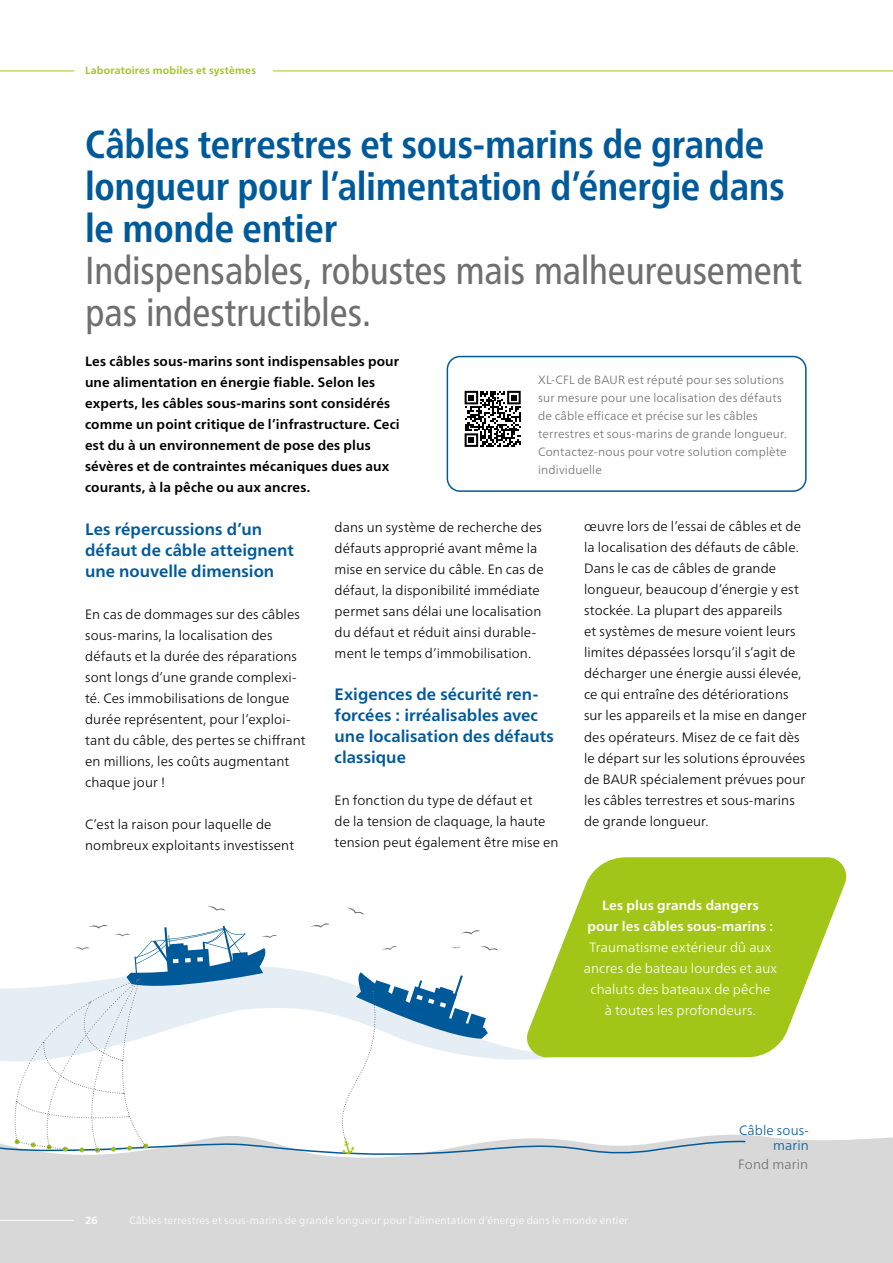
<style>
.page{position:relative;width:893px;height:1263px;background:#fff}
.page>*{position:absolute;margin:0;border:0;box-sizing:border-box;transform-origin:0 0}
.t1{font:700 condensed 39px/42px "Frutiger Neue LTW1 G";letter-spacing:-.005em;color:#005a9a}
.t2{font:condensed 39px/42px "Frutiger Neue LTW1 G";letter-spacing:-.01em;color:#706f6f}
.t3{font:700 16.5px/21px "Frutiger Neue LTW1 G";color:#005a9a}
.t4{font:300 13.5px/21px "Frutiger Neue LTW1 G";letter-spacing:.01em;color:#000}
.t5{font:700 13.5px/21px "Frutiger Neue LTW1 G";letter-spacing:.01em;color:#000}
.t6{font:300 13.5px/21px "Frutiger Neue LTW1 G";letter-spacing:.01em;color:#fff;text-align:center}
.t7{font:700 13.5px/21px "Frutiger Neue LTW1 G";letter-spacing:.01em;color:#fff;text-align:center}
.t8{font:300 13.5px/15px "Frutiger Neue LTW1 G";letter-spacing:.01em;color:#005a9a;text-align:right}
.t9{font:300 13.5px "Frutiger Neue LTW1 G";letter-spacing:.01em;color:#706f6f}
.t10{font:300 12px/18px "Frutiger Neue LTW1 G";letter-spacing:.015em;color:#706f6f}
.t11{font:300 10.5px "Frutiger Neue LTW1 G";letter-spacing:.015em;color:#fff}
.t12{font:700 10.5px "Frutiger Neue LTW1 G";letter-spacing:.02em;color:#a2c617}
.t13{font:700 10.5px "Frutiger Neue LTW1 G";color:#fff}
</style>
<div class="page">
<div style="left:0;top:1135px;width:893px;height:128px;background:#d8d8d8"></div>
<hr style="left:0;top:1220px;width:74px;height:1px;background:#fff">
<svg style="left:273px;top:70px;width:620px;height:2px"></svg>
<hr style="left:0;top:71px;width:74px;height:1px;background:#a2c617">
<svg style="left:347px;top:907px;width:17px;height:8px"></svg>
<svg style="left:207px;top:906px;width:18px;height:5px"></svg>
<svg style="left:0;top:923px;width:747px;height:240px"></svg>
<div style="left:447px;top:356px;width:360px;height:136px;border:2px solid #005a9a;border-radius:13px"></div>
<svg style="left:465px;top:391px;width:56px;height:56px"></svg>
<svg style="left:523px;top:857px;width:324px;height:200px;fill:#a2c617"></svg>
<p class="t12" style="left:85px;top:63px;width:173px">Laboratoires mobiles et systèmes</p>
<h1 class="t1" style="left:85px;top:120px;width:701px">Câbles terrestres et sous-marins de grande longueur pour l’alimentation d’énergie dans le monde entier</h1>
<h1 class="t2" style="left:85px;top:246px;width:718px">Indispensables, robustes mais malheureusement pas indestructibles.</h1>
<p class="t5" style="left:85px;top:350px;width:316px">Les câbles sous-marins sont indispensables pour une alimentation en énergie fiable. Selon les experts, les câbles sous-marins sont considérés comme un point critique de l’infrastructure. Ceci est du à un environnement de pose des plus sévères et de contraintes mécaniques dues aux courants, à la pêche ou aux ancres.</p>
<p class="t4" style="left:335px;top:516px;width:210px">dans un système de recherche des défauts approprié avant même la mise en service du câble. En cas de défaut, la disponibilité immédiate permet sans délai une localisation du défaut et réduit ainsi durable&shy;ment le temps d’immobilisation.</p>
<p class="t3" style="left:335px;top:683px;width:221px">Exigences de sécurité ren&shy;forcées : irréalisables avec une localisation des défauts classique</p>
<p class="t4" style="left:335px;top:789px;width:225px">En fonction du type de défaut et<br>de la tension de claquage, la haute tension peut également être mise en</p>
<p class="t10" style="left:538px;top:370px;width:250px">XL-CFL de BAUR est réputé pour ses solutions sur mesure pour une localisation des défauts de câble efficace et précise sur les câbles terrestres et sous-marins de grande longueur.<br>Contactez-nous pour votre solution complète individuelle</p>
<p class="t4" style="left:584px;top:515px;width:224px">œuvre lors de l’essai de câbles et de la localisation des défauts de câble.<br>Dans le cas de câbles de grande longueur, beaucoup d’énergie y est stockée. La plupart des appareils<br>et systèmes de mesure voient leurs limites dépassées lorsqu’il s’agit de décharger une énergie aussi élevée, ce qui entraîne des détériorations sur les appareils et la mise en danger des opérateurs. Misez de ce fait dès le départ sur les solutions éprouvées de BAUR spécialement prévues pour les câbles terrestres et sous-marins de grande longueur.</p>
<p class="t3" style="left:85px;top:517px;width:210px">Les répercussions d’un défaut de câble atteignent une nouvelle dimension</p>
<p class="t4" style="left:85px;top:602px;width:222px">En cas de dommages sur des câbles sous-marins, la localisation des défauts et la durée des réparations sont longs d’une grande complexi&shy;té. Ces immobilisations de longue durée représentent, pour l’exploi&shy;tant du câble, des pertes se chiffrant en millions, les coûts augmentant chaque jour !</p>
<p class="t4" style="left:85px;top:812px;width:210px">C’est la raison pour laquelle de nombreux exploitants investissent</p>
<p class="t7" style="left:587px;top:894px;width:187px">Les plus grands dangers pour les câbles sous-marins :</p>
<p class="t6" style="left:584px;top:936px;width:195px">Traumatisme extérieur dû aux ancres de bateau lourdes et aux chaluts des bateaux de pêche<br>à toutes les profondeurs.</p>
<p class="t8" style="left:739px;top:1122px;width:71px">Câble sous&shy;marin</p>
<p class="t13" style="left:85px;top:1213px;width:14px">26</p>
<p class="t11" style="left:129px;top:1213px;width:500px">Câbles terrestres et sous-marins de grande longueur pour l’alimentation d’énergie dans le monde entier</p>
<p class="t9" style="left:738px;top:1154px;width:71px">Fond marin</p>
</div>
